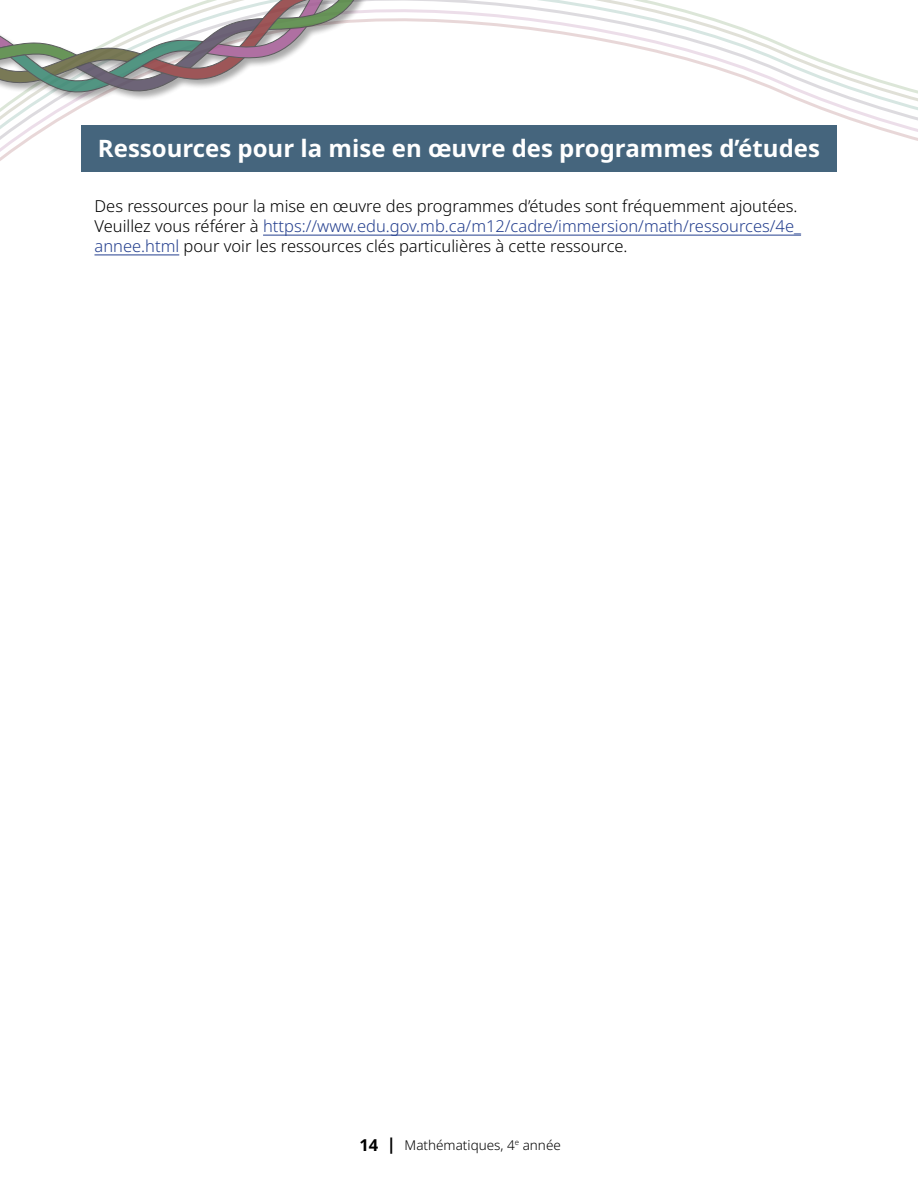
<style>
.page{position:relative;width:918px;height:1188px;background:#fff}
.page>*{position:absolute;margin:0;border:0;box-sizing:border-box;transform-origin:0 0}
.H2_White{font:700 24px "Noto Sans";color:#fff}
.Paragraph{font:300 16.5px/19.8px "Noto Sans";color:#000}
.t1{font:300 13.5px "Noto Sans";color:#000}
.s1{color:#25408f}
.s2{font-weight:700;font-size:16.5px}
</style>
<div class="page">
<svg style="left:0;top:0;width:918px;height:172px"></svg>
<div style="left:0;top:0;width:515px;height:102px;background:#000;opacity:.4"></div>
<svg style="left:0;top:0;width:407px;height:96px"></svg>
<div style="left:81px;top:125px;width:756px;height:46px;background:#45657d"></div>
<hr style="left:263px;top:235px;width:538px;height:1px;background:#25408f">
<hr style="left:94px;top:255px;width:85px;height:1px;background:#25408f">
<h2 class="H2_White" style="left:98px;top:132px;width:724px">Ressources pour la mise en œuvre des programmes d’études</h2>
<p class="Paragraph" style="left:94px;top:197px;width:708px">Des ressources pour la mise en œuvre des programmes d’études sont fréquemment ajoutées.<br>Veuillez vous référer à <span class="s1">https://www.edu.gov.mb.ca/m12/cadre/immersion/math/ressources/4e_ annee.html</span> pour voir les ressources clés particulières à cette ressource.</p>
<p class="t1" style="left:359px;top:1135px;width:203px"><span class="s2">14 |</span> Mathématiques, 4<sup>e</sup> année</p>
</div>
